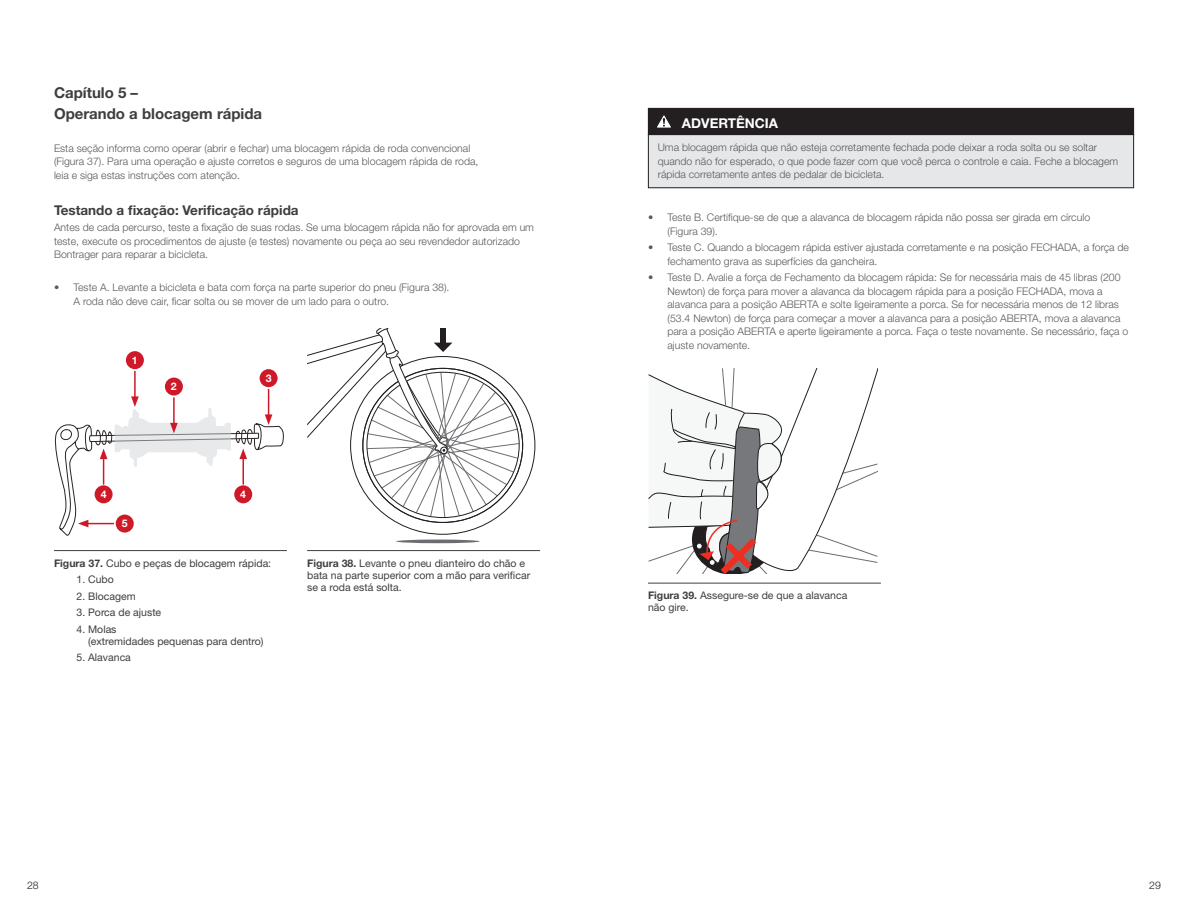
<style>
.page{position:relative;width:1188px;height:918px;background:#fff}
.page>*{position:absolute;margin:0;border:0;box-sizing:border-box;transform-origin:0 0}
.Section_head{font:700 15px "Helvetica Neue LT Std";color:#3e3e3f}
.Subhead{font:700 13.5px "Helvetica Neue LT Std";color:#3e3e3f}
.Warning{font:700 13.5px "Helvetica Neue LT Std";color:#fff}
.Bullet___2nd_line_in{font:300 10.5px/13.5px "Helvetica Neue LT Std";color:#57585a}
.Body{font:300 10.5px/13.5px "Helvetica Neue LT Std";color:#57585a}
.Figure_title{font:10.5px/12px "Helvetica Neue LT Std";color:#3e3e3f}
.t1{font:700 10.5px "Helvetica Neue LT Pro";color:#fff}
.t2{font:300 10.5px "Helvetica Neue LT Std";color:#231f20}
.s1{font-weight:700}
</style>
<div class="page">
<svg style="left:307px;top:329px;width:229px;height:206px"></svg>
<div style="left:440px;top:329px;width:6px;height:15px;background:#231f20"></div>
<hr style="left:396px;top:540px;width:84px;height:3px;background:#6c6d70;border-radius:50%">
<hr style="left:307px;top:550px;width:233px;height:1px;background:#3e3e3f">
<hr style="left:54px;top:550px;width:233px;height:1px;background:#3e3e3f">
<div style="left:126px;top:351px;width:18px;height:18px;background:#ce1929;border-radius:50%"></div>
<hr style="left:134px;top:371px;width:2px;height:28px;background:#ce1929">
<div style="left:165px;top:378px;width:18px;height:18px;background:#ce1929;border-radius:50%"></div>
<div style="left:260px;top:369px;width:18px;height:18px;background:#ce1929;border-radius:50%"></div>
<svg style="left:54px;top:389px;width:230px;height:147px"></svg>
<div style="left:648px;top:135px;width:486px;height:53px;background:#e6e7e9"></div>
<div style="left:648px;top:134px;width:486px;height:54px;border:1px solid #231f20"></div>
<div style="left:648px;top:108px;width:486px;height:27px;background:#231f20"></div>
<svg style="left:657px;top:115px;width:14px;height:13px"></svg>
<svg style="left:648px;top:368px;width:230px;height:206px"></svg>
<hr style="left:648px;top:583px;width:233px;height:1px;background:#3e3e3f">
<p class="Section_head" style="left:54px;top:83px;width:86px">Capítulo 5 –</p>
<p class="Section_head" style="left:54px;top:104px;width:210px">Operando a blocagem rápida</p>
<p class="Body" style="left:54px;top:141px;width:426px">Esta seção informa como operar (abrir e fechar) uma blocagem rápida de roda convencional (Figura 37). Para uma operação e ajuste corretos e seguros de uma blocagem rápida de roda, leia e siga estas instruções com atenção.</p>
<p class="Subhead" style="left:54px;top:202px;width:246px">Testando a fixação: Verificação rápida</p>
<p class="Body" style="left:54px;top:221px;width:482px">Antes de cada percurso, teste a fixação de suas rodas. Se uma blocagem rápida não for aprovada em um teste, execute os procedimentos de ajuste (e testes) novamente ou peça ao seu revendedor autorizado<br>Bontrager para reparar a bicicleta.</p>
<p class="Bullet___2nd_line_in" style="left:74px;top:281px;width:378px;text-indent:-20px">• Teste A. Levante a bicicleta e bata com força na parte superior do pneu (Figura 38).<br>A roda não deve cair, ficar solta ou se mover de um lado para o outro.</p>
<p class="t1" style="left:132px;top:354px;width:7px">1</p>
<p class="t1" style="left:171px;top:380px;width:7px">2</p>
<p class="t1" style="left:266px;top:372px;width:7px">3</p>
<p class="t1" style="left:101px;top:488px;width:7px">4</p>
<p class="t1" style="left:122px;top:517px;width:7px">5</p>
<p class="t1" style="left:240px;top:488px;width:7px">4</p>
<p class="Figure_title" style="left:54px;top:557px;width:219px"><span class="s1">Figura 37.</span> Cubo e peças de blocagem rápida:</p>
<p class="Figure_title" style="left:76px;top:573px;width:39px">1. Cubo</p>
<p class="Figure_title" style="left:76px;top:590px;width:61px">2. Blocagem</p>
<p class="Figure_title" style="left:76px;top:606px;width:86px">3. Porca de ajuste</p>
<p class="Figure_title" style="left:88px;top:623px;width:177px;text-indent:-12px">4. Molas<br>(extremidades pequenas para dentro)</p>
<p class="Figure_title" style="left:76px;top:651px;width:56px">5. Alavanca</p>
<p class="Figure_title" style="left:307px;top:557px;width:225px"><span class="s1">Figura 38.</span> Levante o pneu dianteiro do chão e bata na parte superior com a mão para verificar se a roda está solta.</p>
<p class="Warning" style="left:682px;top:114px;width:98px">ADVERTÊNCIA</p>
<p class="Body" style="left:658px;top:141px;width:462px">Uma blocagem rápida que não esteja corretamente fechada pode deixar a roda solta ou se soltar quando não for esperado, o que pode fazer com que você perca o controle e caia. Feche a blocagem rápida corretamente antes de pedalar de bicicleta.</p>
<p class="Bullet___2nd_line_in" style="left:668px;top:210px;width:424px;text-indent:-20px">• Teste B. Certifique-se de que a alavanca de blocagem rápida não possa ser girada em círculo (Figura 39).</p>
<p class="Bullet___2nd_line_in" style="left:668px;top:240px;width:463px;text-indent:-20px">• Teste C. Quando a blocagem rápida estiver ajustada corretamente e na posição FECHADA, a força de fechamento grava as superfícies da gancheira.</p>
<p class="Bullet___2nd_line_in" style="left:668px;top:270px;width:462px;text-indent:-20px">• Teste D. Avalie a força de Fechamento da blocagem rápida: Se for necessária mais de 45 libras (200<br>Newton) de força para mover a alavanca da blocagem rápida para a posição FECHADA, mova a alavanca para a posição ABERTA e solte ligeiramente a porca. Se for necessária menos de 12 libras (53.4 Newton) de força para começar a mover a alavanca para a posição ABERTA, mova a alavanca para a posição ABERTA e aperte ligeiramente a porca. Faça o teste novamente. Se necessário, faça o ajuste novamente.</p>
<p class="Figure_title" style="left:648px;top:589px;width:201px"><span class="s1">Figura 39.</span> Assegure-se de que a alavanca não gire.</p>
<p class="t2" style="left:27px;top:879px;width:13px">28</p>
<p class="t2" style="left:1149px;top:879px;width:13px">29</p>
</div>
